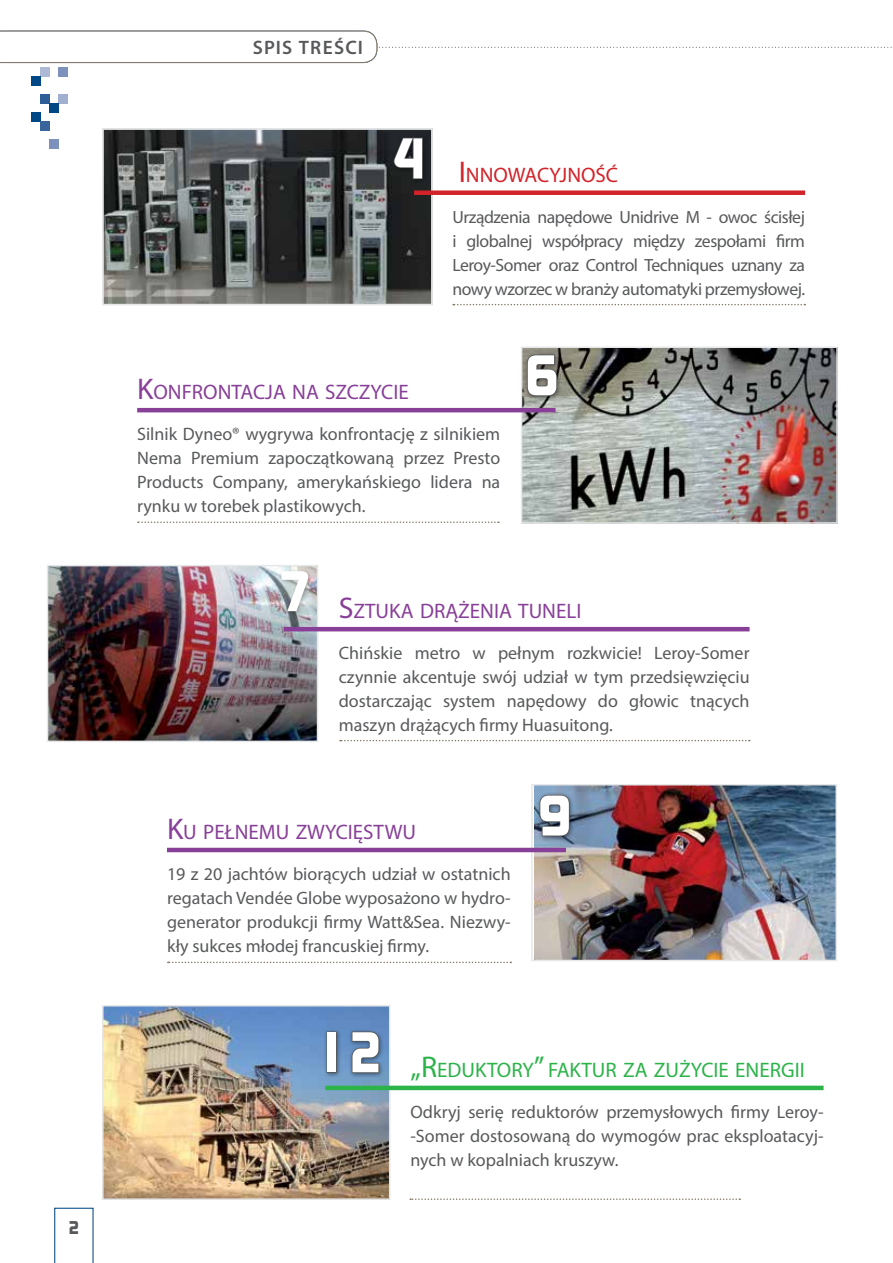
<style>
.page{position:relative;width:893px;height:1263px;background:#fff}
.page>*{position:absolute;margin:0;border:0;box-sizing:border-box;transform-origin:0 0}
.t1{font:700 55.5px "Digital";color:#fff}
.t2{font:21px "Myriad Pro";color:#883f98}
.t3{font:21px "Myriad Pro";color:#2cb34a}
.t4{font:21px "Myriad Pro";color:#d2232a}
.t5{font:600 19.5px "Myriad Pro";letter-spacing:.065em;color:#58595b}
.t6{font:18px/24px "Myriad Pro";color:#58595b;text-align:justify}
.t7{font:700 18px "Digital";color:#58595b}
.t8{font:17.7px/24px "Myriad Pro";letter-spacing:-.025em;color:#58595b;text-align:justify}
.s1{font-size:30px}
</style>
<div class="page">
<div style="left:58px;top:67px;width:9px;height:9px;background:#7c92bd"></div>
<div style="left:40px;top:67px;width:9px;height:9px;background:#aeb9d6"></div>
<div style="left:31px;top:76px;width:9px;height:9px;background:#004785"></div>
<div style="left:58px;top:94px;width:9px;height:9px;background:#a1afd0"></div>
<div style="left:40px;top:94px;width:9px;height:9px;background:#2e5d97"></div>
<div style="left:49px;top:103px;width:9px;height:9px;background:#004785"></div>
<div style="left:31px;top:112px;width:9px;height:9px;background:#004785"></div>
<div style="left:40px;top:121px;width:9px;height:9px;background:#3a649c"></div>
<div style="left:49px;top:139px;width:9px;height:10px;background:#7c92bd"></div>
<svg style="left:54px;top:1208px;width:40px;height:55px"></svg>
<svg style="left:0;top:31px;width:892px;height:32px"></svg>
<img style="left:534px;top:787px;width:300px;height:171px">
<div style="left:531px;top:784px;width:306px;height:177px;border:2px solid #e6e7e8"></div>
<div style="left:536px;top:791px;width:39px;height:51px;background:#000;opacity:.5"></div>
<svg style="left:539px;top:794px;width:31px;height:43px"></svg>
<hr style="left:167px;top:848px;width:399px;height:4px;background:#883f98">
<svg style="left:168px;top:962px;width:343px;height:1px"></svg>
<img style="left:50px;top:568px;width:265px;height:171px">
<div style="left:47px;top:565px;width:271px;height:177px;border:2px solid #e6e7e8"></div>
<div style="left:278px;top:567px;width:36px;height:49px;background:#000;opacity:.3"></div>
<hr style="left:284px;top:627px;width:466px;height:4px;background:#883f98">
<svg style="left:340px;top:740px;width:410px;height:1px"></svg>
<img style="left:105px;top:1008px;width:282px;height:189px">
<div style="left:102px;top:1005px;width:288px;height:195px;border:2px solid #e6e7e8"></div>
<hr style="left:325px;top:1086px;width:499px;height:4px;background:#2cb34a">
<svg style="left:410px;top:1198px;width:330px;height:2px"></svg>
<div style="left:323px;top:1028px;width:61px;height:51px;background:#000;opacity:.5"></div>
<div style="left:327px;top:1031px;width:10px;height:42px;border:2px solid #58595b"></div>
<svg style="left:351px;top:1031px;width:29px;height:43px"></svg>
<svg style="left:106px;top:132px;width:323px;height:170px;background:#505453"></svg>
<div style="left:102px;top:128px;width:331px;height:177px;border:2px solid #e6e7e8"></div>
<div style="left:414px;top:190px;width:391px;height:5px;background:#d2232a"></div>
<svg style="left:453px;top:304px;width:352px;height:1px"></svg>
<div style="left:390px;top:134px;width:39px;height:51px;background:#1e2124"></div>
<svg style="left:393px;top:137px;width:30px;height:42px"></svg>
<img style="left:524px;top:349px;width:311px;height:172px">
<div style="left:521px;top:346px;width:317px;height:178px;border:2px solid #e6e7e8"></div>
<hr style="left:137px;top:408px;width:419px;height:4px;background:#883f98">
<svg style="left:138px;top:521px;width:361px;height:2px"></svg>
<div style="left:523px;top:351px;width:39px;height:51px;background:#000;opacity:.5"></div>
<svg style="left:526px;top:354px;width:32px;height:43px"></svg>
<p class="t7" style="left:68px;top:1217px;width:12px">2</p>
<p class="t5" style="left:253px;top:35px;width:112px">SPIS TREŚCI</p>
<p class="t5" style="left:264px;top:35px;width:99px">RUBRIQUE</p>
<h1 class="t1" style="left:392px;top:126px;width:35px">4</h1>
<p class="t4" style="left:459px;top:162px;width:161px"><span class="s1">I</span> NNOWACYJNOŚĆ</p>
<p class="t8" style="left:452px;top:205px;width:354px">Urządzenia napędowe Unidrive M - owoc ścisłej i globalnej współpracy między zespołami firm Leroy-Somer oraz Control Techniques uznany za nowy wzorzec w branży automatyki przemysłowej.</p>
<p class="t2" style="left:137px;top:379px;width:273px"><span class="s1">K</span>ONFRONTACJA NA SZCZYCIE</p>
<p class="t6" style="left:137px;top:422px;width:365px">Silnik Dyneo® wygrywa konfrontację z silnikiem Nema Premium zapoczątkowaną przez Presto Products Company, amerykańskiego lidera na rynku w torebek plastikowych.</p>
<h1 class="t1" style="left:525px;top:343px;width:35px">6</h1>
<p class="t2" style="left:278px;top:598px;width:304px"><sup>7</sup> <span class="s1">S</span>ZTUKA DRĄŻENIA TUNELI</p>
<p class="t6" style="left:339px;top:641px;width:412px">Chińskie metro w pełnym rozkwicie! Leroy-Somer czynnie akcentuje swój udział w tym przedsięwzięciu dostarczając system napędowy do głowic tnących maszyn drążących firmy Huasuitong.</p>
<p class="t2" style="left:167px;top:819px;width:251px"><span class="s1">K</span>U PEŁNEMU ZWYCIĘSTWU</p>
<p class="t6" style="left:167px;top:862px;width:345px">19 z 20 jachtów biorących udział w ostatnich regatach Vendée Globe wyposażono w hydro&shy;generator produkcji firmy Watt&amp;Sea. Niezwy&shy;kły sukces młodej francuskiej firmy.</p>
<h1 class="t1" style="left:538px;top:783px;width:35px">9</h1>
<h1 class="t1" style="left:315px;top:1020px;width:69px">12</h1>
<p class="t3" style="left:410px;top:1057px;width:396px"><span class="s1">„R</span>EDUKTORY<span class="s1">”</span> FAKTUR ZA ZUŻYCIE ENERGII</p>
<p class="t6" style="left:410px;top:1100px;width:415px">Odkryj serię reduktorów przemysłowych firmy Leroy--Somer dostosowaną do wymogów prac eksploatacyj&shy;nych w kopalniach kruszyw.</p>
</div>
